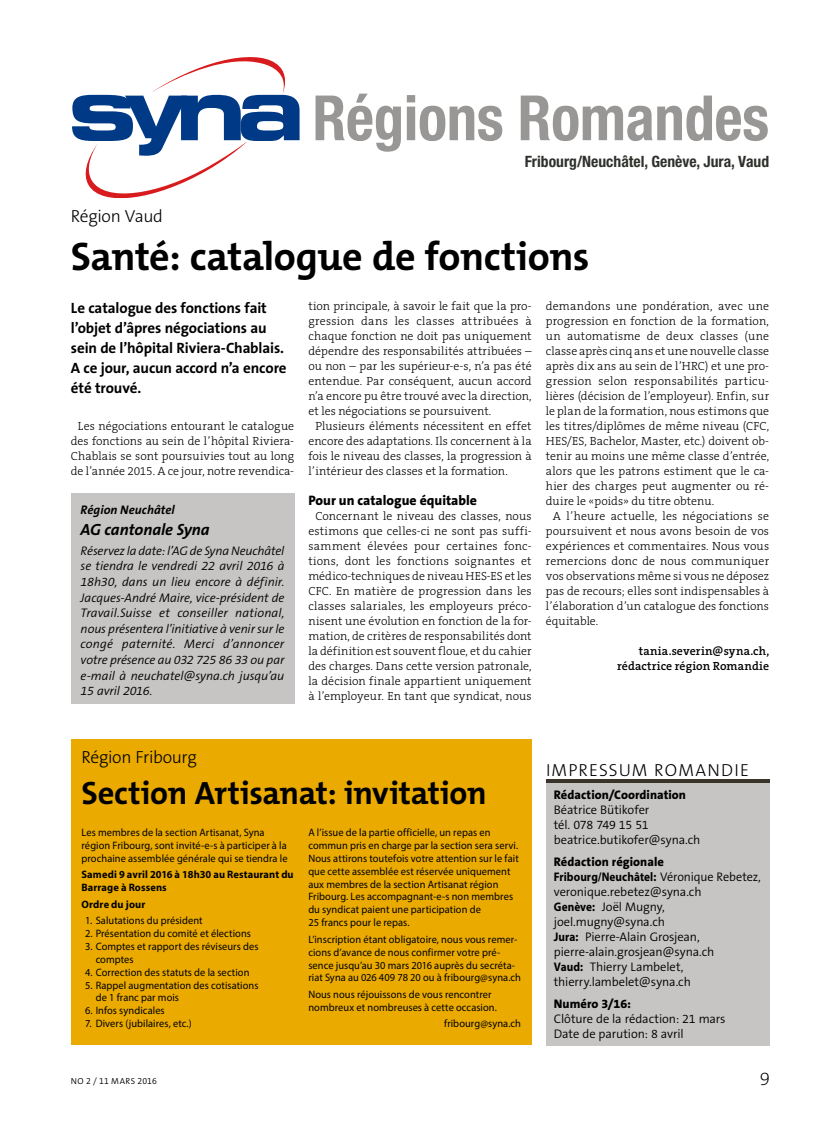
<style>
.page{position:relative;width:833px;height:1134px;background:#fff}
.page>*{position:absolute;margin:0;border:0;box-sizing:border-box;transform-origin:0 0}
.t1{font:700 condensed 62.5px "Helvetica Neue LT Std";letter-spacing:-.005em;color:#999795}
.t2{font:700 40px "The Mix B W7";letter-spacing:-.01em;color:#000}
.t3{font:700 32.5px "The Mix B W7";letter-spacing:-.01em;color:#000}
.t4{font:200 18.75px "The Sans B W2";color:#000}
.t5{font:300 17.5px "The Sans B W3";letter-spacing:-.015em;color:#000}
.t6{font:300 17.5px "The Sans B W3";letter-spacing:.065em;color:#000}
.t7{font:italic 700 16.25px "The Sans B W7";letter-spacing:-.005em;color:#000}
.t8{font:700 condensed 15.62px "Helvetica Neue";color:#2e312b}
.t9{font:700 15px/20px "The Sans B W7";letter-spacing:-.005em;color:#000}
.t10{font:800 13.75px "The Sans B W8";color:#000}
.t11{font:italic 300 12.5px/15.6px "The Sans B W4";letter-spacing:-.005em;color:#000;text-align:justify}
.t12{font:300 12.5px/15px "The Sans B W4";letter-spacing:-.01em;color:#000}
.t13{font:800 12.5px "The Sans B W8";letter-spacing:.005em;color:#000}
.t14{font:700 12.5px "Myriad Pro";letter-spacing:.005em;color:#000;scale:.9 1}
.t15{font:italic 700 12.5px "The Sans B W7";letter-spacing:.005em;color:#000}
.t16{font:300 11.88px/15px "The Serif B W3";letter-spacing:.005em;color:#000;text-align:center}
.t17{font:600 11.88px/15px "The Serif B W6";letter-spacing:.01em;color:#000;text-align:right}
.t18{font:10.75px/12.9px "Myriad Pro";letter-spacing:.005em;color:#000}
.t19{font:700 10.75px/12.9px "Myriad Pro";letter-spacing:.01em;color:#000}
.t20{font:300 8.75px "The Sans B W4";letter-spacing:.035em;color:#000}
.s1{font-family:"The Sans B W4";font-weight:300}
.s2{font-family:"Myriad Pro";font-weight:700}
</style>
<div class="page">
<svg style="left:72px;top:57px;width:228px;height:141px"></svg>
<div style="left:546px;top:779px;width:223px;height:266px;background:#c6c5c4"></div>
<hr style="left:546px;top:779px;width:223px;height:4px;background:#3b342b">
<div style="left:71px;top:739px;width:460px;height:306px;background:#eaaa00"></div>
<div style="left:71px;top:493px;width:223px;height:211px;background:#c6c5c4"></div>
<h1 class="t1" style="left:312px;top:80px;width:458px">Régions Romandes</h1>
<h3 class="t8" style="left:525px;top:152px;width:246px">Fribourg/Neuchâtel, Genève, Jura, Vaud</h3>
<h3 class="t5" style="left:71px;top:205px;width:94px">Région Vaud</h3>
<h2 class="t2" style="left:71px;top:231px;width:520px">Santé: catalogue de fonctions</h2>
<p class="t9" style="left:71px;top:298px;width:217px">Le catalogue des fonctions fait l’objet d’âpres négociations au sein de l’hôpital Riviera-Chablais.<br>A ce jour, aucun accord n’a encore été trouvé.</p>
<p class="t16" style="left:71px;top:419px;width:225px">Les négociations entourant le catalogue des fonctions au sein de l’hôpital Riviera-Chablais se sont poursuivies tout au long de l’année 2015. A ce jour, notre revendica-</p>
<p class="t16" style="left:546px;top:299px;width:225px">demandons une pondération, avec une</p>
<p class="t16" style="left:546px;top:314px;width:225px">progression en fonction de la formation,</p>
<p class="t16" style="left:546px;top:329px;width:225px">un automatisme de deux classes (une</p>
<p class="t16" style="left:546px;top:344px;width:225px">classe après cinq ans et une nouvelle classe</p>
<p class="t16" style="left:546px;top:359px;width:225px">après dix ans au sein de l’HRC) et une pro-</p>
<p class="t16" style="left:546px;top:374px;width:225px">gression selon responsabilités particu-</p>
<p class="t16" style="left:546px;top:389px;width:225px">lières (décision de l’employeur). Enfin, sur</p>
<p class="t16" style="left:546px;top:404px;width:225px">le plan de la formation, nous estimons que</p>
<p class="t16" style="left:546px;top:419px;width:225px">les titres/diplômes de même niveau (CFC,</p>
<p class="t16" style="left:546px;top:434px;width:225px">HES/ES, Bachelor, Master, etc.) doivent ob-</p>
<p class="t16" style="left:546px;top:449px;width:225px">tenir au moins une même classe d’entrée,</p>
<p class="t16" style="left:546px;top:464px;width:225px">alors que les patrons estiment que le ca-</p>
<p class="t16" style="left:546px;top:479px;width:225px">hier des charges peut augmenter ou ré-</p>
<p class="t16" style="left:546px;top:494px;width:170px">duire le «poids» du titre obtenu.</p>
<p class="t16" style="left:553px;top:509px;width:218px">A l’heure actuelle, les négociations se</p>
<p class="t16" style="left:546px;top:524px;width:225px">poursuivent et nous avons besoin de vos</p>
<p class="t16" style="left:546px;top:539px;width:225px">expériences et commentaires. Nous vous</p>
<p class="t16" style="left:546px;top:554px;width:225px">remercions donc de nous communiquer</p>
<p class="t16" style="left:546px;top:569px;width:225px">vos observations même si vous ne déposez</p>
<p class="t16" style="left:546px;top:584px;width:225px">pas de recours; elles sont indispensables à</p>
<p class="t16" style="left:546px;top:599px;width:225px">l’élaboration d’un catalogue des fonctions</p>
<p class="t16" style="left:546px;top:614px;width:54px">équitable.</p>
<p class="t17" style="left:617px;top:644px;width:154px">tania.severin@syna.ch, rédactrice région Romandie</p>
<p class="t16" style="left:308px;top:299px;width:225px">tion principale, à savoir le fait que la pro-</p>
<p class="t16" style="left:308px;top:314px;width:225px">gression dans les classes attribuées à</p>
<p class="t16" style="left:308px;top:329px;width:225px">chaque fonction ne doit pas uniquement</p>
<p class="t16" style="left:308px;top:344px;width:225px">dépendre des responsabilités attribuées –</p>
<p class="t16" style="left:308px;top:359px;width:225px">ou non – par les supérieur-e-s, n’a pas été</p>
<p class="t16" style="left:308px;top:374px;width:225px">entendue. Par conséquent, aucun accord</p>
<p class="t16" style="left:308px;top:389px;width:225px">n’a encore pu être trouvé avec la direction,</p>
<p class="t16" style="left:308px;top:404px;width:185px">et les négociations se poursuivent.</p>
<p class="t16" style="left:315px;top:419px;width:218px">Plusieurs éléments nécessitent en effet</p>
<p class="t16" style="left:308px;top:434px;width:225px">encore des adaptations. Ils concernent à la</p>
<p class="t16" style="left:308px;top:449px;width:225px">fois le niveau des classes, la progression à</p>
<p class="t16" style="left:308px;top:464px;width:201px">l’intérieur des classes et la formation.</p>
<p class="t10" style="left:308px;top:492px;width:170px">Pour un catalogue équitable</p>
<p class="t16" style="left:308px;top:509px;width:225px">Concernant le niveau des classes, nous estimons que celles-ci ne sont pas suffi&shy;samment élevées pour certaines fonc&shy;tions, dont les fonctions soignantes et médico-techniques de niveau HES-ES et les CFC. En matière de progression dans les classes salariales, les employeurs préco&shy;nisent une évolution en fonction de la for&shy;mation, de critères de responsabilités dont la définition est souvent floue, et du cahier des charges. Dans cette version patronale, la décision finale appartient uniquement à l’employeur. En tant que syndicat, nous</p>
<p class="t15" style="left:81px;top:502px;width:96px">Région Neuchâtel</p>
<h3 class="t7" style="left:81px;top:520px;width:131px">AG cantonale Syna</h3>
<p class="t11" style="left:81px;top:543px;width:205px">Réservez la date: l’AG de Syna Neuchâtel se tiendra le vendredi 22 avril 2016 à 18h30, dans un lieu encore à définir.<br>Jacques-André Maire, vice-président de Travail.Suisse et conseiller national, nous présentera l’initiative à venir sur le congé paternité. Merci d’annoncer votre présence au 032 725 86 33 ou par e-mail à neuchatel@syna.ch jusqu’au 15 avril 2016.</p>
<h3 class="t5" style="left:81px;top:746px;width:117px">Région Fribourg</h3>
<h3 class="t3" style="left:81px;top:772px;width:407px">Section Artisanat: invitation</h3>
<p class="t18" style="left:81px;top:826px;width:208px">Les membres de la section Artisanat, Syna région Fribourg, sont invité-e-s à participer à la prochaine assemblée générale qui se tiendra le</p>
<p class="t19" style="left:81px;top:868px;width:214px">Samedi 9 avril 2016 à 18h30 au Restaurant du<br>Barrage à Rossens</p>
<p class="t19" style="left:81px;top:897px;width:65px">Ordre du jour</p>
<p class="t18" style="left:85px;top:914px;width:119px">1. Salutations du président</p>
<p class="t18" style="left:85px;top:927px;width:167px">2. Présentation du comité et élections</p>
<p class="t18" style="left:96px;top:940px;width:164px;text-indent:-11px">3. Comptes et rapport des réviseurs des comptes</p>
<p class="t18" style="left:85px;top:965px;width:166px">4. Correction des statuts de la section</p>
<p class="t18" style="left:96px;top:978px;width:164px;text-indent:-11px">5. Rappel augmentation des cotisations de 1 franc par mois</p>
<p class="t18" style="left:85px;top:1004px;width:81px">6. Infos syndicales</p>
<p class="t18" style="left:85px;top:1017px;width:108px">7. Divers (jubilaires, etc.)</p>
<p class="t18" style="left:308px;top:826px;width:212px">A l’issue de la partie officielle, un repas en commun pris en charge par la section sera servi.<br>Nous attirons toutefois votre attention sur le fait que cette assemblée est réservée uniquement aux membres de la section Artisanat région Fribourg. Les accompagnant-e-s non membres du syndicat paient une participation de<br>25 francs pour le repas.</p>
<p class="t18" style="left:308px;top:932px;width:214px">L’inscription étant obligatoire, nous vous remer&shy;cions d’avance de nous confirmer votre pré&shy;sence jusqu’au 30 mars 2016 auprès du secréta&shy;riat Syna au 026 409 78 20 ou à fribourg@syna.ch</p>
<p class="t18" style="left:308px;top:988px;width:190px">Nous nous réjouissons de vous rencontrer nombreux et nombreuses à cette occasion.</p>
<p class="t18" style="left:444px;top:1017px;width:78px">fribourg@syna.ch</p>
<p class="t20" style="left:71px;top:1075px;width:87px">No 2 / 11 mars 2016</p>
<h3 class="t5" style="left:546px;top:758px;width:34px">Impressu</h3>
<h3 class="t6" style="left:632px;top:758px;width:119px">m ROMANDIE</h3>
<p class="t13" style="left:554px;top:787px;width:134px">Rédaction/Coordination</p>
<p class="t12" style="left:554px;top:802px;width:148px">Béatrice Bütikofer<br>tél. 078 749 15 51 beatrice.butikofer@syna.ch</p>
<p class="t13" style="left:554px;top:854px;width:112px">Rédaction régionale</p>
<p class="t14" style="left:554px;top:869px;width:232px">Fribourg/Neuchâtel: <span class="s1">Véronique Rebetez,</span></p>
<p class="t12" style="left:554px;top:884px;width:162px">veronique.rebetez@syna.ch<br><span class="s2">Genève:</span> Joël Mugny, joel.mugny@syna.ch<br><span class="s2">Jura:</span> Pierre-Alain Grosjean, pierre-alain.grosjean@syna.ch<br><span class="s2">Vaud:</span> Thierry Lambelet, thierry.lambelet@syna.ch</p>
<p class="t13" style="left:554px;top:996px;width:79px">Numéro 3/16:</p>
<p class="t12" style="left:554px;top:1012px;width:173px">Clôture de la rédaction: 21 mars<br>Date de parution: 8 avril</p>
<h3 class="t4" style="left:759px;top:1066px;width:12px">9</h3>
</div>
